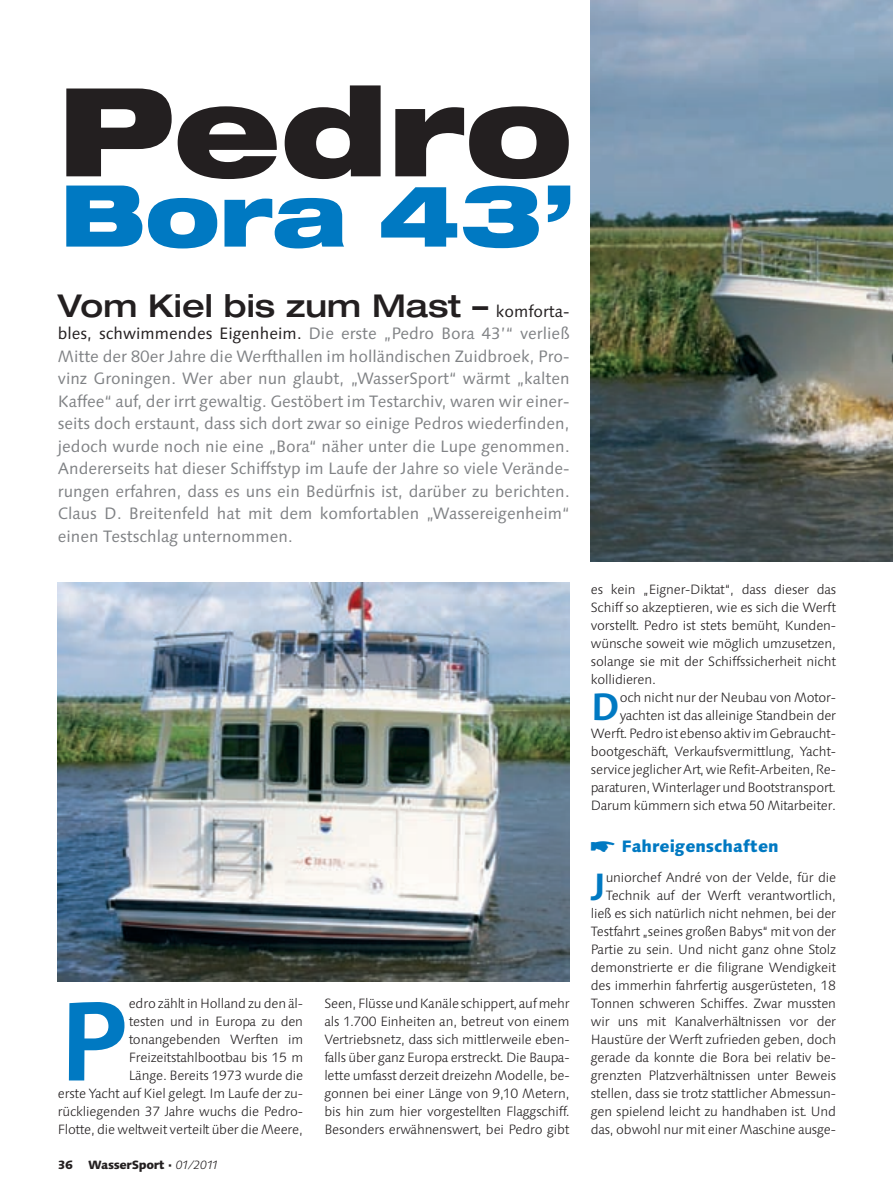
<style>
.page{position:relative;width:893px;height:1190px;background:#fff}
.page>*{position:absolute;margin:0;border:0;box-sizing:border-box;transform-origin:0 0}
.t1{font:900 expanded 123px "Helvetica Neue";color:#231f20}
.t2{font:700 111.45px "Linotype Syntax";color:#0079c2}
.t3{font:900 expanded 85.5px "Helvetica Neue";letter-spacing:-.005em;color:#0079c2}
.t4{font:700 37.95px "Linotype Syntax";color:#0079c2}
.t5{font:500 expanded 31.5px "Helvetica Neue";color:#231f20}
.t6{font:16.5px/22.5px "Linotype Syntax";color:#808285;text-align:justify}
.t7{font:800 16.5px "Linotype Syntax";color:#0079c2}
.t8{font:300 13.5px/18px "Linotype Syntax";letter-spacing:-.01em;color:#231f20;text-align:right}
.t9{font:800 12px "Linotype Syntax";letter-spacing:-.035em;color:#231f20}
.s1{font-family:"Linotype Syntax";font-weight:400;font-stretch:normal;font-size:16.5px}
.s2{color:#231f20}
.s3{font-weight:300;font-style:italic}
.s4{font-family:"European Pi Three";font-weight:400;font-size:24px}
</style>
<div class="page">
<img style="left:591px;top:0;width:302px;height:562px">
<img style="left:58px;top:583px;width:511px;height:398px">
<p class="t1" style="left:58px;top:84px;width:516px">Pedro</p>
<p class="t3" style="left:60px;top:182px;width:518px">Bora 43’</p>
<p class="t5" style="left:58px;top:294px;width:513px">Vom Kiel bis zum Mast – <span class="s1">komforta-</span></p>
<p class="t6" style="left:58px;top:324px;width:513px"><span class="s2">bles, schwimmendes Eigenheim.</span> Die erste „Pedro Bora 43’“ verließ Mitte der 80er Jahre die Werfthallen im holländischen Zuidbroek, Pro&shy;vinz Groningen. Wer aber nun glaubt, „WasserSport“ wärmt „kalten Kaffee“ auf, der irrt gewaltig. Gestöbert im Testarchiv, waren wir einer&shy;seits doch erstaunt, dass sich dort zwar so einige Pedros wiederfinden, jedoch wurde noch nie eine „Bora“ näher unter die Lupe genommen.<br>Andererseits hat dieser Schiffstyp im Laufe der Jahre so viele Verände&shy;rungen erfahren, dass es uns ein Bedürfnis ist, darüber zu berichten.<br>Claus D. Breitenfeld hat mit dem komfortablen „Wassereigenheim“ einen Testschlag unternommen.</p>
<p class="t8" style="left:58px;top:996px;width:247px">edro zählt in Holland zu den äl-<br>testen und in Europa zu den tonangebenden Werften im Freizeitstahlbootbau bis 15 m<br>Länge. Bereits 1973 wurde die<br>erste Yacht auf Kiel gelegt. Im Laufe der zu&shy;rückliegenden 37 Jahre wuchs die Pedro-Flotte, die weltweit verteilt über die Meere,</p>
<p class="t8" style="left:324px;top:996px;width:247px;text-align:justify">Seen, Flüsse und Kanäle schippert, auf mehr als 1.700 Einheiten an, betreut von einem Vertriebsnetz, dass sich mittlerweile eben&shy;falls über ganz Europa erstreckt. Die Baupa&shy;lette umfasst derzeit dreizehn Modelle, be&shy;gonnen bei einer Länge von 9,10 Metern, bis hin zum hier vorgestellten Flaggschiff.<br>Besonders erwähnenswert, bei Pedro gibt</p>
<p class="t2" style="left:58px;top:994px;width:72px">P</p>
<p class="t9" style="left:58px;top:1160px;width:17px">36</p>
<p class="t9" style="left:88px;top:1160px;width:132px">WasserSport · <span class="s3">01/2011</span></p>
<p class="t8" style="left:591px;top:582px;width:247px;text-align:justify">es kein „Eigner-Diktat“, dass dieser das Schiff so akzeptieren, wie es sich die Werft vorstellt. Pedro ist stets bemüht, Kunden&shy;wünsche soweit wie möglich umzusetzen, solange sie mit der Schiffssicherheit nicht kollidieren.</p>
<p class="t4" style="left:591px;top:691px;width:30px">D</p>
<p class="t8" style="left:591px;top:690px;width:247px">och nicht nur der Neubau von Motor&shy;yachten ist das alleinige Standbein der Werft. Pedro ist ebenso aktiv im Gebraucht&shy;bootgeschäft, Verkaufsvermittlung, Yacht&shy;service jeglicher Art, wie Refit-Arbeiten, Re&shy;paraturen, Winterlager und Bootstransport.<br>Darum kümmern sich etwa 50 Mitarbeiter.</p>
<p class="t7" style="left:591px;top:839px;width:189px"><span class="s4">-</span> Fahreigenschaften</p>
<p class="t4" style="left:591px;top:871px;width:16px">J</p>
<p class="t8" style="left:591px;top:870px;width:247px">uniorchef André von der Velde, für die Technik auf der Werft verantwortlich, ließ es sich natürlich nicht nehmen, bei der Testfahrt „seines großen Babys“ mit von der Partie zu sein. Und nicht ganz ohne Stolz demonstrierte er die filigrane Wendigkeit des immerhin fahrfertig ausgerüsteten, 18<br>Tonnen schweren Schiffes. Zwar mussten wir uns mit Kanalverhältnissen vor der Haustüre der Werft zufrieden geben, doch gerade da konnte die Bora bei relativ be&shy;grenzten Platzverhältnissen unter Beweis stellen, dass sie trotz stattlicher Abmessun&shy;gen spielend leicht zu handhaben ist. Und das, obwohl nur mit einer Maschine ausge-</p>
</div>
